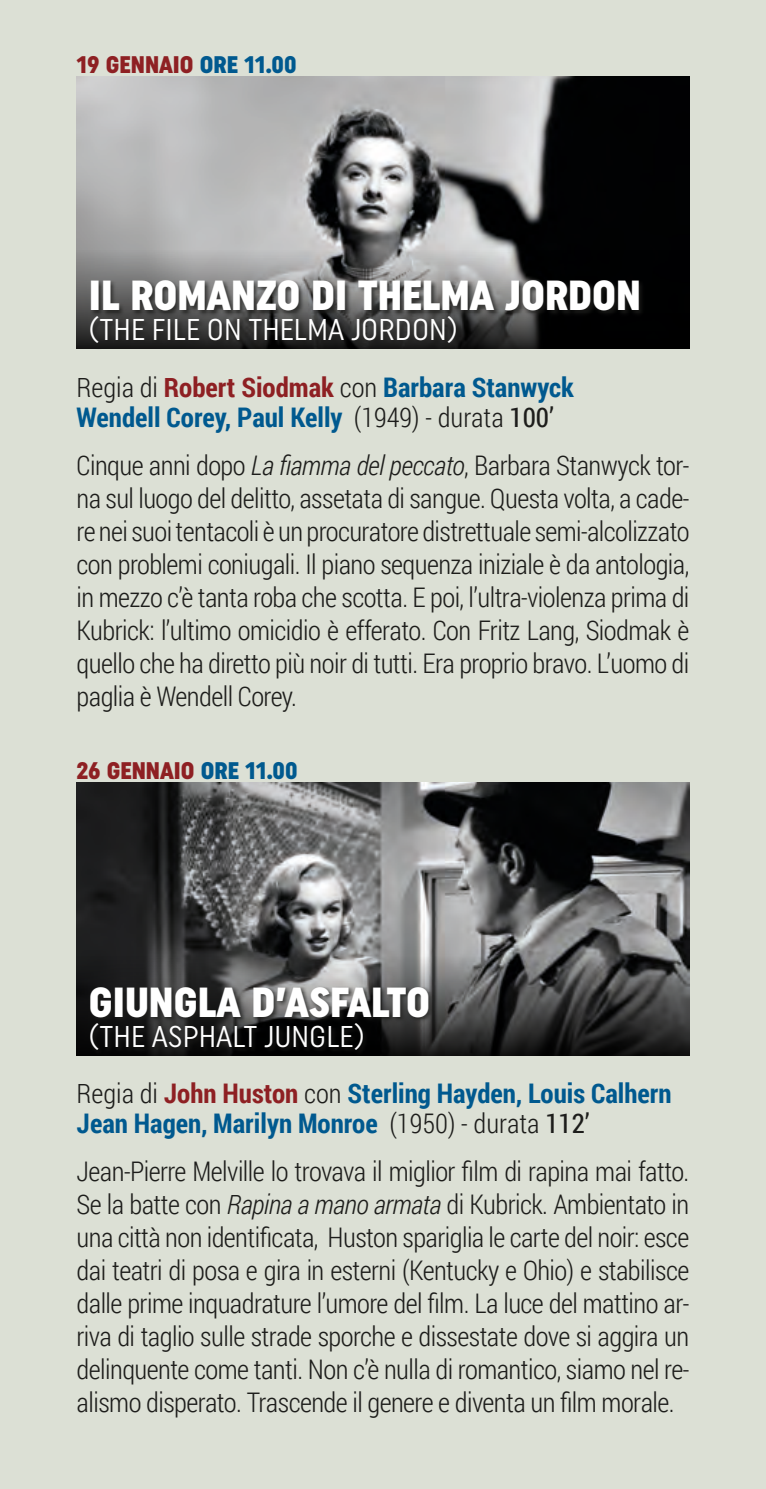
<style>
.page{position:relative;width:766px;height:1489px;background:#fff}
.page>*{position:absolute;margin:0;border:0;box-sizing:border-box;transform-origin:0 0}
.t1{font:900 42px "Uniform Condensed";color:#fff}
.t2{font:30px "Uniform Condensed";color:#fff}
.t3{font:300 27px/33px "Roboto Condensed";letter-spacing:-.02em;color:#1d1d1b;text-align:justify}
.t4{font:700 27px "Roboto Condensed";color:#00598f}
.t5{font:900 24px "Uniform Condensed";color:#8e2023}
.s1{color:#00598f}
.s2{font-weight:300;color:#1d1d1b}
.s3{color:#8e2023}
.s4{font-weight:400;color:#1d1d1b}
.s5{font-style:italic}
</style>
<div class="page">
<div style="left:0;top:0;width:765px;height:1488px;background:#dce0d5"></div>
<hr style="left:765px;top:0;width:1px;height:1488px;background:#e5f1e2">
<img style="left:77px;top:782px;width:612px;height:172px">
<svg style="left:77px;top:954px;width:612px;height:100px"></svg>
<img style="left:77px;top:77px;width:612px;height:171px">
<svg style="left:77px;top:248px;width:612px;height:101px"></svg>
<div style="left:90px;top:984px;width:344px;height:71px;background:#1d1d1b;opacity:.75"></div>
<div style="left:90px;top:279px;width:554px;height:71px;background:#1d1d1b;opacity:.75"></div>
<p class="t5" style="left:77px;top:50px;width:221px">19 GENNAIO <span class="s1">ORE 11.00</span></p>
<p class="t1" style="left:89px;top:270px;width:553px">IL ROMANZO DI THELMA JORDON</p>
<p class="t2" style="left:89px;top:312px;width:370px">(THE FILE ON THELMA JORDON)</p>
<p class="t4" style="left:77px;top:368px;width:498px"><span class="s2">Regia di</span> <span class="s3">Robert Siodmak</span> <span class="s2">con</span> Barbara Stanwyck</p>
<p class="t4" style="left:77px;top:398px;width:478px">Wendell Corey, Paul Kelly <span class="s2">(1949) - durata</span> <span class="s4">100’</span></p>
<p class="t3" style="left:77px;top:447px;width:614px">Cinque anni dopo <span class="s5">La fiamma del peccato</span>, Barbara Stanwyck tor&shy;na sul luogo del delitto, assetata di sangue. Questa volta, a cade&shy;re nei suoi tentacoli è un procuratore distrettuale semi-alcolizzato con problemi coniugali. Il piano sequenza iniziale è da antologia, in mezzo c’è tanta roba che scotta. E poi, l’ultra-violenza prima di Kubrick: l’ultimo omicidio è efferato. Con Fritz Lang, Siodmak è quello che ha diretto più noir di tutti. Era proprio bravo. L’uomo di paglia è Wendell Corey.</p>
<p class="t5" style="left:77px;top:756px;width:222px">26 GENNAIO <span class="s1">ORE 11.00</span></p>
<p class="t1" style="left:89px;top:976px;width:342px">GIUNGLA D’ASFALTO</p>
<p class="t2" style="left:89px;top:1018px;width:277px">(THE ASPHALT JUNGLE)</p>
<p class="t4" style="left:77px;top:1074px;width:596px"><span class="s2">Regia di</span> <span class="s3">John Huston</span> <span class="s2">con</span> Sterling Hayden, Louis Calhern</p>
<p class="t4" style="left:77px;top:1104px;width:514px">Jean Hagen, Marilyn Monroe <span class="s2">(1950) - durata</span> <span class="s4">112’</span></p>
<p class="t3" style="left:77px;top:1153px;width:614px">Jean-Pierre Melville lo trovava il miglior film di rapina mai fatto.<br>Se la batte con <span class="s5">Rapina a mano armata</span> di Kubrick. Ambientato in una città non identificata, Huston spariglia le carte del noir: esce dai teatri di posa e gira in esterni (Kentucky e Ohio) e stabilisce dalle prime inquadrature l’umore del film. La luce del mattino ar&shy;riva di taglio sulle strade sporche e dissestate dove si aggira un delinquente come tanti. Non c’è nulla di romantico, siamo nel re&shy;alismo disperato. Trascende il genere e diventa un film morale.</p>
</div>
